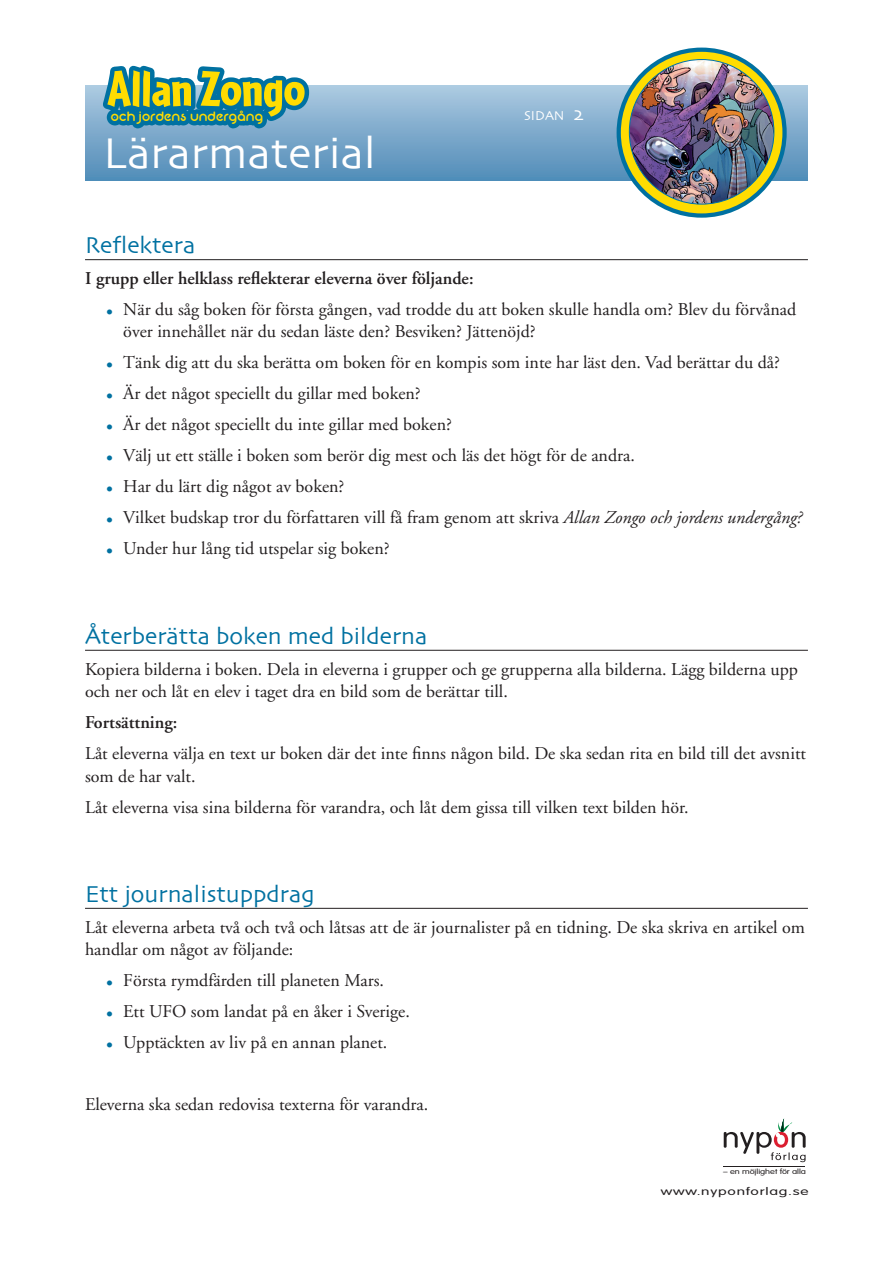
<style>
.page{position:relative;width:893px;height:1263px;background:#fff}
.page>*{position:absolute;margin:0;border:0;box-sizing:border-box;transform-origin:0 0}
.t1{font:900 52.5px "Cafeteria";color:#ffdc01}
.t2{font:45px "Skia";color:#fff}
.mellemrubrik{font:24px "Skia";color:#0071a1}
.punkter{font:18px/22.5px "Adobe Garamond";color:#231f20}
.brødtekst{font:18px/22.5px "Adobe Garamond";color:#231f20}
.brødtekst_fed{font:600 18px "Adobe Garamond";color:#231f20}
.t3{font:15px "Neon 80 s";letter-spacing:-.015em;color:#ffdc01}
.t4{font:13.5px "Skia";color:#fff}
.t5{font:300 10.5px "VAG Rounded";letter-spacing:.05em;color:#231f20;scale:1.48 1}
.t6{font:300 7.2px "VAG Rounded";letter-spacing:-.005em;color:#231f20;scale:1.28 1}
.s1{font-size:19.5px}
.s2{color:#0071a1}
.s3{font-style:italic}
</style>
<div class="page">
<div style="left:85px;top:85px;width:723px;height:95px;background:linear-gradient(to bottom,#adcae1,#518cb8)"></div>
<svg style="left:724px;top:1118px;width:82px;height:44px"></svg>
<hr style="left:724px;top:1167px;width:81px;height:1px;background:#231f20">
<svg style="left:96px;top:65px;width:218px;height:77px;background:#4895ba"></svg>
<svg style="left:617px;top:48px;width:170px;height:170px;background:#1a7c98"></svg>
<div style="left:621px;top:52px;width:161px;height:161px;background:#ffdc01;border-radius:50%"></div>
<img style="left:629px;top:60px;width:145px;height:144px;border-radius:72px">
<hr style="left:85px;top:259px;width:723px;height:1px;background:#231f20">
<hr style="left:85px;top:650px;width:723px;height:1px;background:#231f20">
<hr style="left:85px;top:908px;width:723px;height:1px;background:#231f20">
<h1 class="t1" style="left:107px;top:58px;width:200px">Allan Zongo</h1>
<p class="t3" style="left:111px;top:108px;width:154px">och jordens undergång</p>
<h2 class="t2" style="left:103px;top:126px;width:274px">Lärarmaterial</h2>
<p class="t4" style="left:524px;top:107px;width:61px">SIDAN <span class="s1">2</span></p>
<p class="mellemrubrik" style="left:85px;top:231px;width:112px">Reflektera</p>
<p class="brødtekst_fed" style="left:85px;top:268px;width:390px">I grupp eller helklass reflekterar eleverna över följande:</p>
<p class="punkter" style="left:123px;top:298px;width:674px;text-indent:-17px"><span class="s2">•</span> När du såg boken för första gången, vad trodde du att boken skulle handla om? Blev du förvånad över innehållet när du sedan läste den? Besviken? Jättenöjd?</p>
<p class="punkter" style="left:106px;top:352px;width:675px"><span class="s2">•</span> Tänk dig att du ska berätta om boken för en kompis som inte har läst den. Vad berättar du då?</p>
<p class="punkter" style="left:106px;top:383px;width:316px"><span class="s2">•</span> Är det något speciellt du gillar med boken?</p>
<p class="punkter" style="left:106px;top:414px;width:347px"><span class="s2">•</span> Är det något speciellt du inte gillar med boken?</p>
<p class="punkter" style="left:106px;top:445px;width:530px"><span class="s2">•</span> Välj ut ett ställe i boken som berör dig mest och läs det högt för de andra.</p>
<p class="punkter" style="left:106px;top:476px;width:240px"><span class="s2">•</span> Har du lärt dig något av boken?</p>
<p class="punkter" style="left:106px;top:507px;width:697px"><span class="s2">•</span> Vilket budskap tror du författaren vill få fram genom att skriva <span class="s3">Allan Zongo och jordens undergång?</span></p>
<p class="punkter" style="left:106px;top:538px;width:285px"><span class="s2">•</span> Under hur lång tid utspelar sig boken?</p>
<p class="mellemrubrik" style="left:85px;top:621px;width:344px">Återberätta boken med bilderna</p>
<p class="brødtekst" style="left:85px;top:658px;width:714px">Kopiera bilderna i boken. Dela in eleverna i grupper och ge grupperna alla bilderna. Lägg bilderna upp och ner och låt en elev i taget dra en bild som de berättar till.</p>
<p class="brødtekst_fed" style="left:85px;top:712px;width:94px">Fortsättning:</p>
<p class="brødtekst" style="left:85px;top:742px;width:722px">Låt eleverna välja en text ur boken där det inte finns någon bild. De ska sedan rita en bild till det avsnitt som de har valt.</p>
<p class="brødtekst" style="left:85px;top:796px;width:605px">Låt eleverna visa sina bilderna för varandra, och låt dem gissa till vilken text bilden hör.</p>
<p class="mellemrubrik" style="left:85px;top:879px;width:231px">Ett journalistuppdrag</p>
<p class="brødtekst" style="left:85px;top:916px;width:721px">Låt eleverna arbeta två och två och låtsas att de är journalister på en tidning. De ska skriva en artikel om handlar om något av följande:</p>
<p class="punkter" style="left:106px;top:969px;width:279px"><span class="s2">•</span> Första rymdfärden till planeten Mars.</p>
<p class="punkter" style="left:106px;top:1000px;width:305px"><span class="s2">•</span> Ett UFO som landat på en åker i Sverige.</p>
<p class="punkter" style="left:106px;top:1031px;width:283px"><span class="s2">•</span> Upptäckten av liv på en annan planet.</p>
<p class="brødtekst" style="left:85px;top:1093px;width:345px">Eleverna ska sedan redovisa texterna för varandra.</p>
<p class="t6" style="left:723px;top:1167px;width:66px">– en möjlighet för alla</p>
<p class="t5" style="left:661px;top:1185px;width:101px">www.nyponforlag.se</p>
</div>
